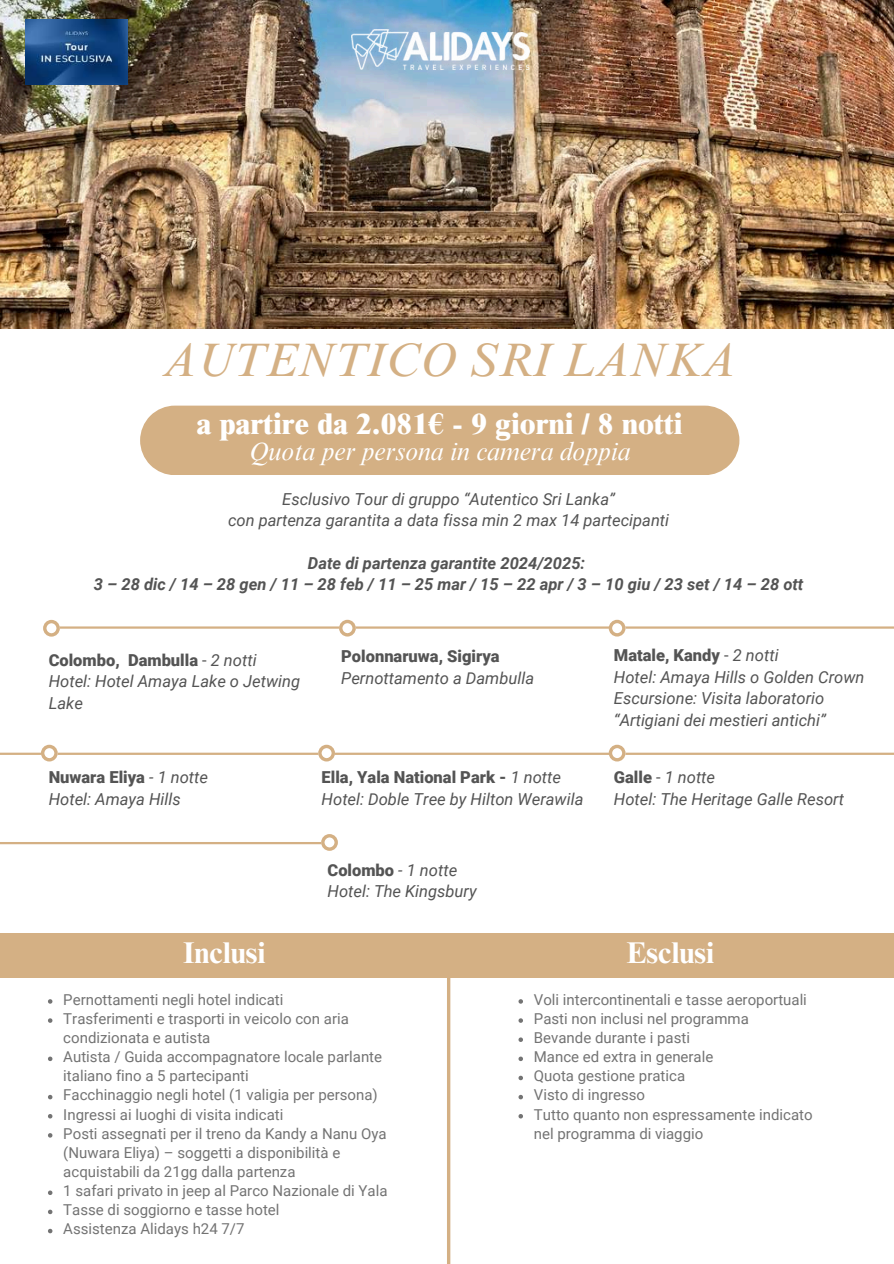
<style>
.page{position:relative;width:894px;height:1264px;background:#fff}
.page>*{position:absolute;margin:0;border:0;box-sizing:border-box;transform-origin:0 0}
.t1{font:italic 48px "Times NRMT Pro";color:#d4b084}
.t2{font:800 30px "Times NRMT Pro";color:#fff}
.t3{font:700 30px "Times NRMT Pro";color:#fff}
.t4{font:italic 25.5px "Times NRMT Pro";color:#fff}
.t5{font:italic 16.5px/21.3px "Roboto";color:#545454}
.t6{font:italic 700 16.5px/21.3px "Roboto";color:#545454;text-align:center}
.t7{font:900 16.5px "Roboto";color:#545454}
.t8{font:15px/19.2px "Roboto";color:#737373}
.s1{font-weight:900;font-style:normal}
.s2{font-style:normal}
</style>
<div class="page">
<img style="left:0;top:0;width:893px;height:328px">
<div style="left:140px;top:405px;width:599px;height:70px;background:#d4b084"></div>
<hr style="left:447px;top:947px;width:3px;height:316px;background:#d4b084">
<div style="left:0;top:933px;width:893px;height:44px;background:#d4b084"></div>
<svg style="left:48px;top:999px;width:4px;height:4px"></svg>
<svg style="left:48px;top:1018px;width:4px;height:4px"></svg>
<svg style="left:48px;top:1056px;width:4px;height:5px"></svg>
<svg style="left:48px;top:1094px;width:4px;height:5px"></svg>
<svg style="left:48px;top:1114px;width:4px;height:4px"></svg>
<svg style="left:48px;top:1133px;width:4px;height:4px"></svg>
<svg style="left:48px;top:1190px;width:4px;height:4px"></svg>
<svg style="left:48px;top:1209px;width:4px;height:5px"></svg>
<svg style="left:48px;top:1228px;width:4px;height:5px"></svg>
<svg style="left:518px;top:999px;width:5px;height:4px"></svg>
<svg style="left:518px;top:1018px;width:5px;height:4px"></svg>
<svg style="left:518px;top:1037px;width:5px;height:4px"></svg>
<svg style="left:518px;top:1056px;width:5px;height:5px"></svg>
<svg style="left:518px;top:1075px;width:5px;height:5px"></svg>
<svg style="left:518px;top:1094px;width:5px;height:5px"></svg>
<svg style="left:518px;top:1114px;width:5px;height:4px"></svg>
<img style="left:351px;top:30px;width:178px;height:39px">
<img style="left:25px;top:19px;width:102px;height:66px">
<hr style="left:58px;top:626px;width:835px;height:2px;background:#d4b084">
<svg style="left:43px;top:620px;width:17px;height:16px"></svg>
<svg style="left:339px;top:619px;width:17px;height:17px"></svg>
<svg style="left:608px;top:619px;width:17px;height:17px"></svg>
<hr style="left:0;top:752px;width:893px;height:3px;background:#d4b084">
<svg style="left:41px;top:744px;width:17px;height:17px"></svg>
<svg style="left:318px;top:744px;width:17px;height:17px"></svg>
<svg style="left:608px;top:744px;width:17px;height:17px"></svg>
<hr style="left:0;top:842px;width:329px;height:2px;background:#d4b084">
<svg style="left:321px;top:834px;width:17px;height:16px"></svg>
<h1 class="t1" style="left:162px;top:341px;width:574px">AUTENTICO SRI LANKA</h1>
<h2 class="t2" style="left:197px;top:413px;width:487px">a partire da 2.081€ - 9 giorni / 8 notti</h2>
<h3 class="t4" style="left:249px;top:442px;width:383px">Quota per persona in camera doppia</h3>
<p class="t5" style="left:228px;top:488px;width:442px;text-align:center">Esclusivo Tour di gruppo “Autentico Sri Lanka”<br>con partenza garantita a data fissa min 2 max 14 partecipanti</p>
<p class="t6" style="left:94px;top:553px;width:711px">Date di partenza garantite 2024/2025:<br>3–28dic/14–28gen/11–28feb/11–25mar/15–22apr/3–10giu/23set/14–28ott</p>
<p class="t5" style="left:49px;top:649px;width:253px"><span class="s1">Colombo, Dambulla</span> <span class="s2">-</span> 2 notti<br>Hotel: Hotel Amaya Lake o Jetwing<br>Lake</p>
<p class="t7" style="left:341px;top:647px;width:160px">Polonnaruwa, Sigirya</p>
<p class="t5" style="left:341px;top:667px;width:194px">Pernottamento a Dambulla</p>
<p class="t5" style="left:49px;top:767px;width:161px"><span class="s1">Nuwara Eliya</span> - 1 notte<br>Hotel: Amaya Hills</p>
<p class="t5" style="left:321px;top:767px;width:263px"><span class="s1">Ella, Yala National Park -</span> 1 notte<br>Hotel: Doble Tree by Hilton Werawila</p>
<p class="t5" style="left:327px;top:859px;width:151px"><span class="s1">Colombo</span> - 1 notte<br>Hotel: The Kingsbury</p>
<p class="t5" style="left:613px;top:645px;width:252px"><span class="s1">Matale, Kandy</span> <span class="s2">-</span> 2 notti<br>Hotel: Amaya Hills o Golden Crown<br>Escursione: Visita laboratorio “Artigiani dei mestieri antichi”</p>
<p class="t5" style="left:613px;top:767px;width:231px"><span class="s1">Galle</span> <span class="s2">-</span> 1 notte<br>Hotel: The Heritage Galle Resort</p>
<h2 class="t3" style="left:183px;top:941px;width:84px">Inclusi</h2>
<p class="t8" style="left:63px;top:990px;width:325px">Pernottamenti negli hotel indicati<br>Trasferimenti e trasporti in veicolo con aria condizionata e autista<br>Autista / Guida accompagnatore locale parlante italiano fino a 5 partecipanti<br>Facchinaggio negli hotel (1 valigia per persona)<br>Ingressi ai luoghi di visita indicati<br>Posti assegnati per il treno da Kandy a Nanu Oya (Nuwara Eliya) – soggetti a disponibilità e acquistabili da 21gg dalla partenza<br>1 safari privato in jeep al Parco Nazionale di Yala Tasse di soggiorno e tasse hotel<br>Assistenza Alidays h24 7/7</p>
<p class="t8" style="left:533px;top:990px;width:280px">Voli intercontinentali e tasse aeroportuali<br>Pasti non inclusi nel programma<br>Bevande durante i pasti<br>Mance ed extra in generale<br>Quota gestione pratica<br>Visto di ingresso<br>Tutto quanto non espressamente indicato nel programma di viaggio</p>
<h2 class="t3" style="left:626px;top:941px;width:89px">Esclusi</h2>
</div>
